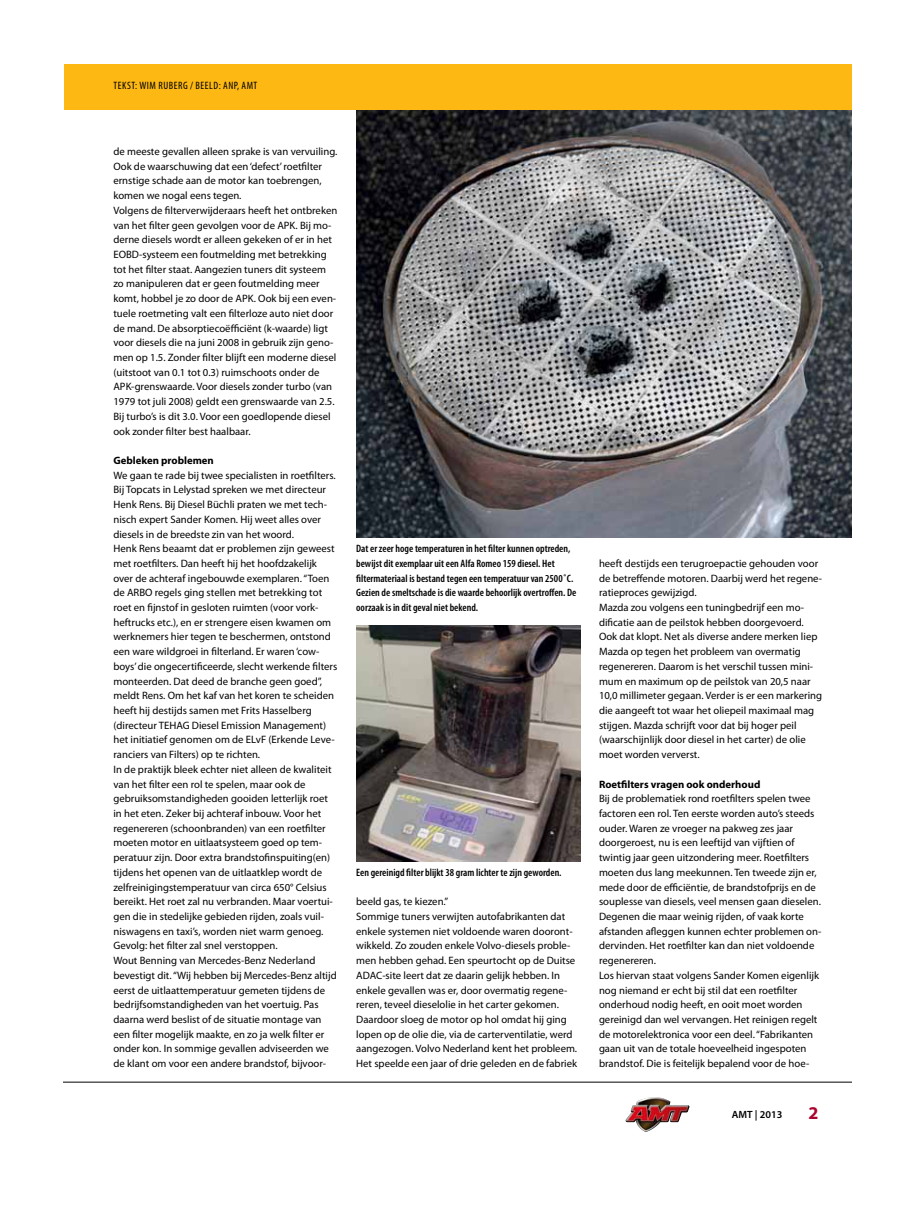
<style>
.page{position:relative;width:915px;height:1212px;background:#fff}
.page>*{position:absolute;margin:0;border:0;box-sizing:border-box;transform-origin:0 0}
.t1{font:700 18px "Myriad Pro";color:#aa052e}
.t2{font:700 16.05px "Myriad Pro";color:#a80c31}
.t3{font:10.65px/14.7px "Myriad Pro";color:#000}
.t4{font:600 condensed 10.65px/14.7px "Myriad Pro";color:#000}
.t5{font:700 10.65px "Myriad Pro";color:#000}
.t6{font:condensed 10.65px "Myriad Pro";letter-spacing:.05em;color:#000}
.t7{font:600 10.5px "Myriad Pro";color:#000}
.t8{font:600 condensed 9.3px "Myriad Pro";letter-spacing:.01em;color:#000}
</style>
<div class="page">
<img style="left:625px;top:1097px;width:64px;height:35px">
<hr style="left:64px;top:1082px;width:786px;height:1px;background:#000">
<div style="left:64px;top:64px;width:786px;height:46px;background:#fdb813"></div>
<img style="left:356px;top:111px;width:494px;height:426px">
<img style="left:356px;top:626px;width:224px;height:235px">
<p class="t6" style="left:113px;top:79px;width:145px">TEKST: WIM RUBERG / BEELD: ANP, AMT</p>
<p class="t3" style="left:113px;top:144px;width:225px">de meeste gevallen alleen sprake is van vervuiling.<br>Ook de waarschuwing dat een ‘defect’ roetfilter ernstige schade aan de motor kan toebrengen, komen we nogal eens tegen.<br>Volgens de filterverwijderaars heeft het ontbreken van het filter geen gevolgen voor de APK. Bij mo&shy;derne diesels wordt er alleen gekeken of er in het EOBD-systeem een foutmelding met betrekking tot het filter staat. Aangezien tuners dit systeem zo manipuleren dat er geen foutmelding meer komt, hobbel je zo door de APK. Ook bij een even&shy;tuele roetmeting valt een filterloze auto niet door de mand. De absorptiecoëfficiënt (k-waarde) ligt voor diesels die na juni 2008 in gebruik zijn geno&shy;men op 1.5. Zonder filter blijft een moderne diesel (uitstoot van 0.1 tot 0.3) ruimschoots onder de APK-grenswaarde. Voor diesels zonder turbo (van 1979 tot juli 2008) geldt een grenswaarde van 2.5.<br>Bij turbo’s is dit 3.0. Voor een goedlopende diesel ook zonder filter best haalbaar.</p>
<p class="t5" style="left:113px;top:453px;width:102px">Gebleken problemen</p>
<p class="t3" style="left:113px;top:468px;width:225px">We gaan te rade bij twee specialisten in roetfilters.<br>Bij Topcats in Lelystad spreken we met directeur Henk Rens. Bij Diesel Büchli praten we met tech&shy;nisch expert Sander Komen. Hij weet alles over diesels in de breedste zin van het woord.<br>Henk Rens beaamt dat er problemen zijn geweest met roetfilters. Dan heeft hij het hoofdzakelijk over de achteraf ingebouwde exemplaren. “Toen de ARBO regels ging stellen met betrekking tot roet en fijnstof in gesloten ruimten (voor vork&shy;heftrucks etc.), en er strengere eisen kwamen om werknemers hier tegen te beschermen, ontstond een ware wildgroei in filterland. Er waren ‘cow&shy;boys’ die ongecertificeerde, slecht werkende filters monteerden. Dat deed de branche geen goed”, meldt Rens. Om het kaf van het koren te scheiden heeft hij destijds samen met Frits Hasselberg (directeur TEHAG Diesel Emission Management) het initiatief genomen om de ELvF (Erkende Leve&shy;ranciers van Filters) op te richten.<br>In de praktijk bleek echter niet alleen de kwaliteit van het filter een rol te spelen, maar ook de gebruiksomstandigheden gooiden letterlijk roet in het eten. Zeker bij achteraf inbouw. Voor het regenereren (schoonbranden) van een roetfilter moeten motor en uitlaatsysteem goed op tem&shy;peratuur zijn. Door extra brandstofinspuiting(en) tijdens het openen van de uitlaatklep wordt de zelfreinigingstemperatuur van circa 650° Celsius bereikt. Het roet zal nu verbranden. Maar voertui&shy;gen die in stedelijke gebieden rijden, zoals vuil&shy;niswagens en taxi’s, worden niet warm genoeg.<br>Gevolg: het filter zal snel verstoppen.<br>Wout Benning van Mercedes-Benz Nederland bevestigt dit. “Wij hebben bij Mercedes-Benz altijd eerst de uitlaattemperatuur gemeten tijdens de bedrijfsomstandigheden van het voertuig. Pas daarna werd beslist of de situatie montage van een filter mogelijk maakte, en zo ja welk filter er onder kon. In sommige gevallen adviseerden we de klant om voor een andere brandstof, bijvoor-</p>
<p class="t4" style="left:356px;top:541px;width:222px">Dat er zeer hoge temperaturen in het filter kunnen optreden, bewijst dit exemplaar uit een Alfa Romeo 159 diesel. Het filtermateriaal is bestand tegen een temperatuur van 2500˚C.<br>Gezien de smeltschade is die waarde behoorlijk overtroffen. De oorzaak is in dit geval niet bekend.</p>
<p class="t4" style="left:356px;top:865px;width:207px">Een gereinigd filter blijkt 38 gram lichter te zijn geworden.</p>
<p class="t3" style="left:356px;top:894px;width:222px">beeld gas, te kiezen.”<br>Sommige tuners verwijten autofabrikanten dat enkele systemen niet voldoende waren dooront&shy;wikkeld. Zo zouden enkele Volvo-diesels proble&shy;men hebben gehad. Een speurtocht op de Duitse ADAC-site leert dat ze daarin gelijk hebben. In enkele gevallen was er, door overmatig regene&shy;reren, teveel dieselolie in het carter gekomen.<br>Daardoor sloeg de motor op hol omdat hij ging lopen op de olie die, via de carterventilatie, werd aangezogen. Volvo Nederland kent het probleem.<br>Het speelde een jaar of drie geleden en de fabriek</p>
<p class="t3" style="left:598px;top:556px;width:225px">heeft destijds een terugroepactie gehouden voor de betreffende motoren. Daarbij werd het regene&shy;ratieproces gewijzigd.<br>Mazda zou volgens een tuningbedrijf een mo&shy;dificatie aan de peilstok hebben doorgevoerd.<br>Ook dat klopt. Net als diverse andere merken liep Mazda op tegen het probleem van overmatig regenereren. Daarom is het verschil tussen mini&shy;mum en maximum op de peilstok van 20,5 naar 10,0 millimeter gegaan. Verder is er een markering die aangeeft tot waar het oliepeil maximaal mag stijgen. Mazda schrijft voor dat bij hoger peil (waarschijnlijk door diesel in het carter) de olie moet worden ververst.</p>
<p class="t5" style="left:598px;top:777px;width:163px">Roetfilters vragen ook onderhoud</p>
<p class="t3" style="left:598px;top:791px;width:224px">Bij de problematiek rond roetfilters spelen twee factoren een rol. Ten eerste worden auto’s steeds ouder. Waren ze vroeger na pakweg zes jaar doorgeroest, nu is een leeftijd van vijftien of twintig jaar geen uitzondering meer. Roetfilters moeten dus lang meekunnen. Ten tweede zijn er, mede door de efficiëntie, de brandstofprijs en de souplesse van diesels, veel mensen gaan dieselen.<br>Degenen die maar weinig rijden, of vaak korte afstanden afleggen kunnen echter problemen on&shy;dervinden. Het roetfilter kan dan niet voldoende regenereren.<br>Los hiervan staat volgens Sander Komen eigenlijk nog niemand er echt bij stil dat een roetfilter onderhoud nodig heeft, en ooit moet worden gereinigd dan wel vervangen. Het reinigen regelt de motorelektronica voor een deel. “Fabrikanten gaan uit van de totale hoeveelheid ingespoten brandstof. Die is feitelijk bepalend voor de hoe-</p>
<p class="t8" style="left:747px;top:1103px;width:36px">AMT | 2013</p>
<h2 class="t2" style="left:804px;top:1095px;width:19px">27</h2>
<h1 class="t1" style="left:808px;top:1101px;width:11px">2</h1>
<p class="t7" style="left:731px;top:1107px;width:52px">AMT | 2013</p>
</div>
